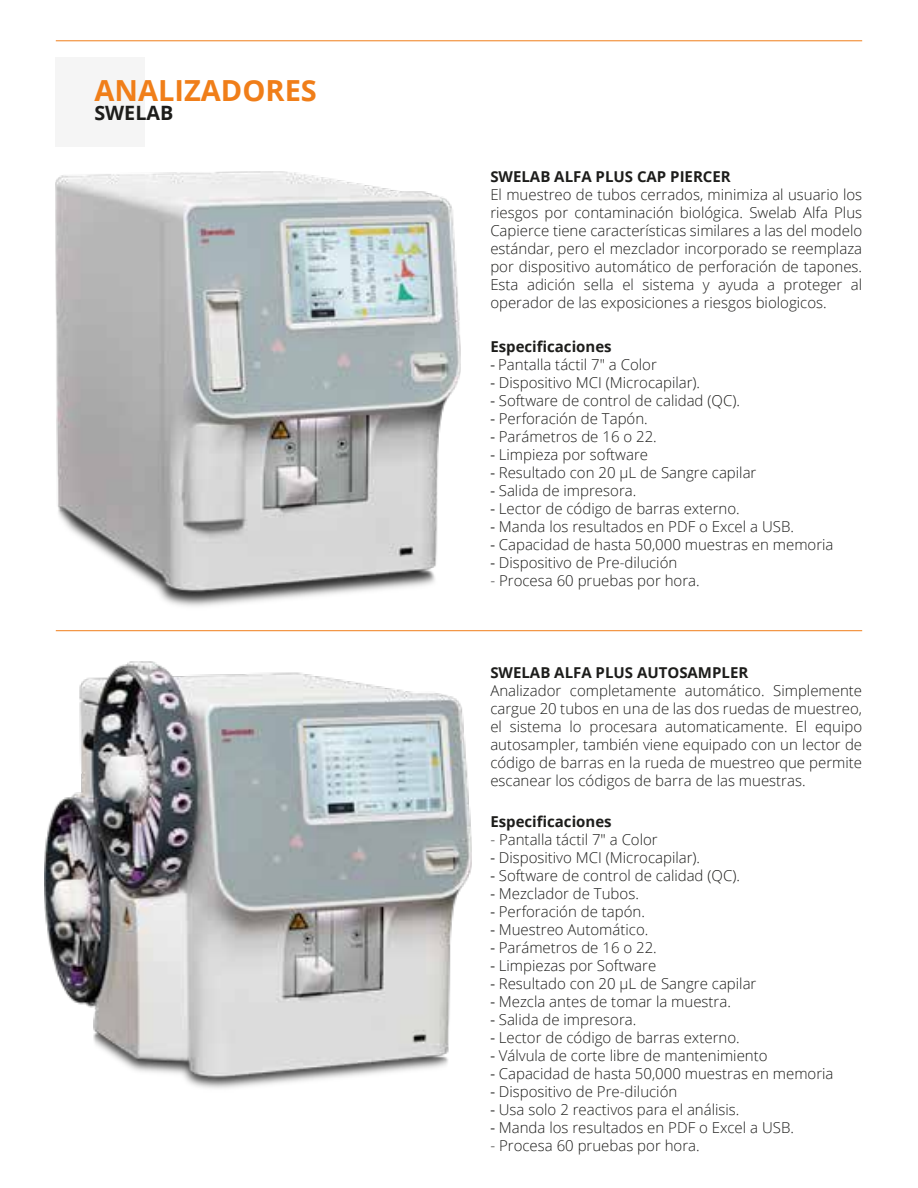
<style>
.page{position:relative;width:918px;height:1188px;background:#fff}
.page>*{position:absolute;margin:0;border:0;box-sizing:border-box;transform-origin:0 0}
.t1{font:700 29.1px "Open Sans";color:#f07e19}
.t2{font:700 19.8px "Open Sans";color:#1d1d1b}
.t3{font:300 15px/18px "Open Sans";color:#1d1d1b;text-align:justify}
.t4{font:700 15px "Open Sans";color:#1d1d1b}
.s1{font-family:"Myriad Pro";font-weight:400}
</style>
<div class="page">
<div style="left:56px;top:58px;width:89px;height:89px;background:#f5f5f5"></div>
<hr style="left:56px;top:40px;width:806px;height:1px;background:#f07e19">
<hr style="left:56px;top:630px;width:806px;height:1px;background:#f07e19">
<img style="left:56px;top:171px;width:405px;height:436px">
<img style="left:45px;top:662px;width:427px;height:427px">
<h1 class="t1" style="left:94px;top:69px;width:224px">ANALIZADORES</h1>
<h2 class="t2" style="left:94px;top:98px;width:81px">SWELAB</h2>
<p class="t4" style="left:490px;top:166px;width:242px">SWELAB ALFA PLUS CAP PIERCER</p>
<p class="t3" style="left:490px;top:185px;width:373px">El muestreo de tubos cerrados, minimiza al usuario los riesgos por contaminación biológica. Swelab Alfa Plus Capierce tiene características similares a las del modelo estándar, pero el mezclador incorporado se reemplaza por dispositivo automático de perforación de tapones.<br>Esta adición sella el sistema y ayuda a proteger al operador de las exposiciones a riesgos biologicos.</p>
<p class="t4" style="left:490px;top:336px;width:123px">Especificaciones</p>
<p class="t3" style="left:490px;top:355px;width:168px"><span class="s1">-</span> Pantalla táctil 7″ a Color</p>
<p class="t3" style="left:490px;top:373px;width:211px"><span class="s1">-</span> Dispositivo MCI (Microcapilar).</p>
<p class="t3" style="left:490px;top:391px;width:251px"><span class="s1">-</span> Software de control de calidad (QC).</p>
<p class="t3" style="left:490px;top:409px;width:159px"><span class="s1">-</span> Perforación de Tapón.</p>
<p class="t3" style="left:490px;top:427px;width:168px"><span class="s1">-</span> Parámetros de 16 o 22.</p>
<p class="t3" style="left:490px;top:445px;width:159px"><span class="s1">-</span> Limpieza por software</p>
<p class="t3" style="left:490px;top:463px;width:268px"><span class="s1">-</span> Resultado con 20 µL de Sangre capilar</p>
<p class="t3" style="left:490px;top:481px;width:148px"><span class="s1">-</span> Salida de impresora.</p>
<p class="t3" style="left:490px;top:499px;width:251px"><span class="s1">-</span> Lector de código de barras externo.</p>
<p class="t3" style="left:490px;top:517px;width:305px"><span class="s1">-</span> Manda los resultados en PDF o Excel a USB.</p>
<p class="t3" style="left:490px;top:535px;width:345px"><span class="s1">-</span> Capacidad de hasta 50,000 muestras en memoria</p>
<p class="t3" style="left:490px;top:553px;width:189px"><span class="s1">-</span> Dispositivo de Pre-dilución</p>
<p class="t3" style="left:490px;top:571px;width:211px">- Procesa 60 pruebas por hora.</p>
<p class="t4" style="left:490px;top:662px;width:259px">SWELAB ALFA PLUS AUTOSAMPLER</p>
<p class="t3" style="left:490px;top:681px;width:373px">Analizador completamente automático. Simplemente cargue 20 tubos en una de las dos ruedas de muestreo, el sistema lo procesara automaticamente. El equipo autosampler, también viene equipado con un lector de código de barras en la rueda de muestreo que permite escanear los códigos de barra de las muestras.</p>
<p class="t4" style="left:490px;top:811px;width:123px">Especificaciones</p>
<p class="t3" style="left:490px;top:830px;width:169px">- Pantalla táctil 7″ a Color</p>
<p class="t3" style="left:490px;top:848px;width:211px"><span class="s1">-</span> Dispositivo MCI (Microcapilar).</p>
<p class="t3" style="left:490px;top:866px;width:251px"><span class="s1">-</span> Software de control de calidad (QC).</p>
<p class="t3" style="left:490px;top:884px;width:150px"><span class="s1">-</span> Mezclador de Tubos.</p>
<p class="t3" style="left:490px;top:902px;width:156px"><span class="s1">-</span> Perforación de tapón.</p>
<p class="t3" style="left:490px;top:920px;width:160px"><span class="s1">-</span> Muestreo Automático.</p>
<p class="t3" style="left:490px;top:938px;width:168px"><span class="s1">-</span> Parámetros de 16 o 22.</p>
<p class="t3" style="left:490px;top:956px;width:167px"><span class="s1">-</span> Limpiezas por Software</p>
<p class="t3" style="left:490px;top:974px;width:268px"><span class="s1">-</span> Resultado con 20 µL de Sangre capilar</p>
<p class="t3" style="left:490px;top:992px;width:242px"><span class="s1">-</span> Mezcla antes de tomar la muestra.</p>
<p class="t3" style="left:490px;top:1010px;width:148px"><span class="s1">-</span> Salida de impresora.</p>
<p class="t3" style="left:490px;top:1028px;width:251px"><span class="s1">-</span> Lector de código de barras externo.</p>
<p class="t3" style="left:490px;top:1046px;width:279px"><span class="s1">-</span> Válvula de corte libre de mantenimiento</p>
<p class="t3" style="left:490px;top:1064px;width:345px"><span class="s1">-</span> Capacidad de hasta 50,000 muestras en memoria</p>
<p class="t3" style="left:490px;top:1082px;width:189px"><span class="s1">-</span> Dispositivo de Pre-dilución</p>
<p class="t3" style="left:490px;top:1100px;width:251px"><span class="s1">-</span> Usa solo 2 reactivos para el análisis.</p>
<p class="t3" style="left:490px;top:1118px;width:305px"><span class="s1">-</span> Manda los resultados en PDF o Excel a USB.</p>
<p class="t3" style="left:490px;top:1136px;width:211px">- Procesa 60 pruebas por hora.</p>
</div>
